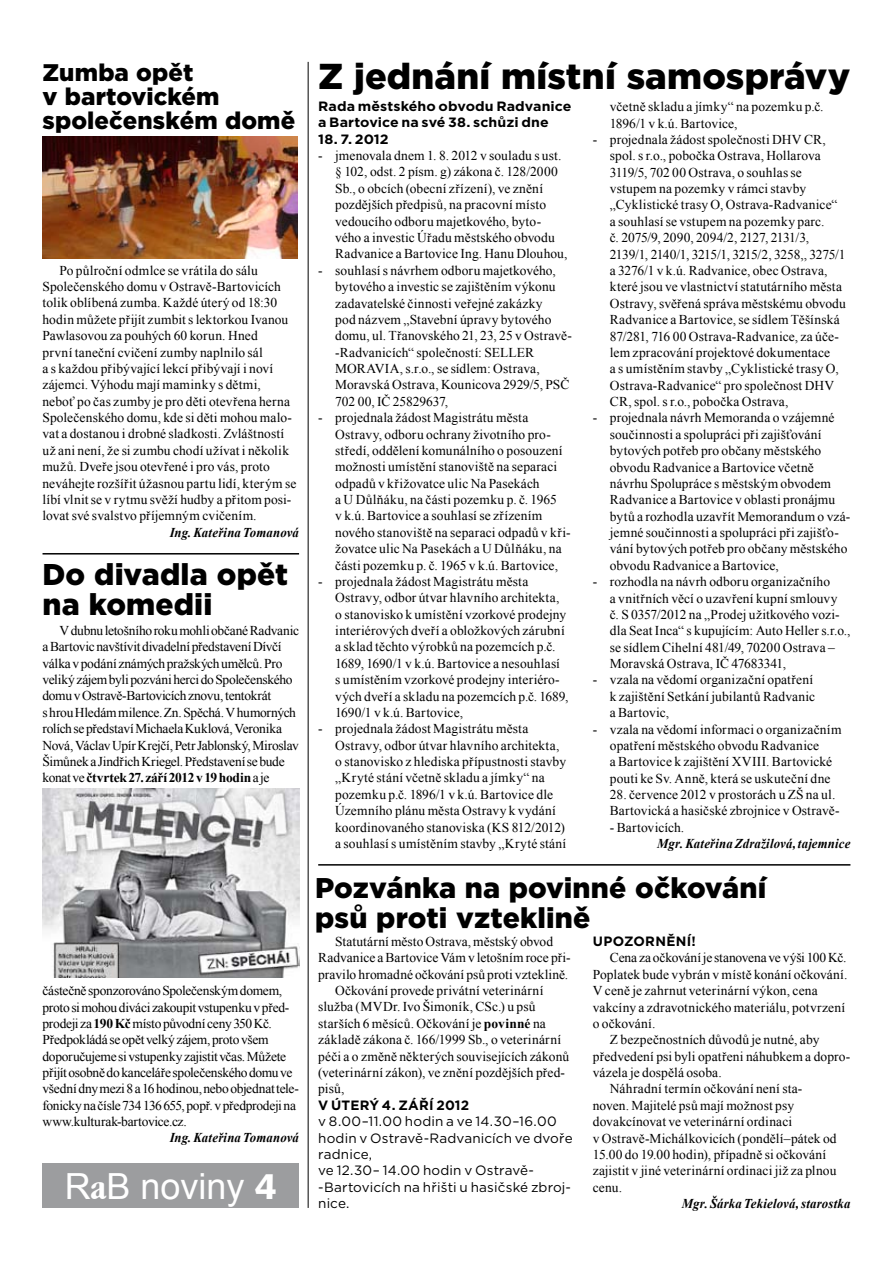
<style>
.page{position:relative;width:893px;height:1263px;background:#fff}
.page>*{position:absolute;margin:0;border:0;box-sizing:border-box;transform-origin:0 0}
.t1{font:900 36px "Gotham";letter-spacing:.005em;color:#000}
.t2{font:36px "Arial";color:#fff}
.t3{font:900 30px/30px "Gotham";letter-spacing:.005em;color:#000}
.t4{font:900 28.5px/30px "Gotham";color:#000}
.t5{font:900 24px/24px "Gotham";color:#000}
.t6{font:13.5px/16.4px "Times New Roman";letter-spacing:.005em;color:#000}
.t7{font:13.5px/16.4px "Times New Roman";letter-spacing:-.02em;color:#000}
.t8{font:13.5px/16.4px "Gotham";letter-spacing:.01em;color:#000}
.t9{font:italic 700 13.5px "Times New Roman";letter-spacing:.01em;color:#000;scale:.95 1}
.t10{font:700 13.5px/16.4px "Gotham";letter-spacing:.005em;color:#000;scale:1.05 1}
.t11{font:13.5px "Times New Roman";letter-spacing:-.015em;color:#000}
.t12{font:700 13.5px "Gotham";letter-spacing:.005em;color:#000}
.s1{font-weight:700}
.s2{font-family:"Garmd ITC Bk Cn BTCE Bold Condensed"}
.s3{font-family:"Humanst 531 Blk BTCE Black"}
</style>
<div class="page">
<div style="left:43px;top:1163px;width:256px;height:45px;background:#9c9d9f"></div>
<hr style="left:318px;top:864px;width:532px;height:2px;background:#000">
<img style="left:43px;top:136px;width:255px;height:122px">
<img style="left:43px;top:788px;width:256px;height:189px">
<hr style="left:43px;top:553px;width:256px;height:1px;background:#000">
<hr style="left:308px;top:62px;width:1px;height:1146px;background:#000">
<h3 class="t5" style="left:43px;top:60px;width:254px">Zumba opět<br>v bartovickém společenském domě</h3>
<p class="t6" style="left:43px;top:262px;width:255px;text-indent:17px">Po půlroční odmlce se vrátila do sálu Společenského domu v Ostravě-Bartovicích tolik oblíbená zumba. Každé úterý od 18:30 hodin můžete přijít zumbit s lektorkou Ivanou Pawlasovou za pouhých 60 korun. Hned<br>první taneční cvičení zumby naplnilo sál<br>a s každou přibývající lekcí přibývají i noví zájemci. Výhodu mají maminky s dětmi, neboť po čas zumby je pro děti otevřena herna Společenského domu, kde si děti mohou malo&shy;vat a dostanou i drobné sladkosti. Zvláštností už ani není, že si zumbu chodí užívat i několik mužů. Dveře jsou otevřené i pro vás, proto neváhejte rozšířit úžasnou partu lidí, kterým se líbí vlnit se v rytmu svěží hudby a přitom posi&shy;lovat své svalstvo příjemným cvičením.</p>
<p class="t9" style="left:170px;top:523px;width:138px">Ing.Kateřina Tomanová</p>
<h2 class="t3" style="left:43px;top:559px;width:247px">Do divadla opět na komedii</h2>
<p class="t7" style="left:42px;top:622px;width:258px;text-indent:17px">Vdubnu letošního roku mohli občané Radvanic aBartovic navštívit divadelní představení Dívčí válka vpodání známých pražských umělců. Pro veliký zájem byli pozváni herci do Společenského domu vOstravě-Bartovicích znovu, tentokrát shrou Hledám milence. Zn. Spěchá. Vhumorných rolích se představí Michaela Kuklová, Veronika Nová, Václav Upír Krejčí, Petr Jablonský, Miroslav Šimůnek a Jindřich Kriegel. Představení se bude konat ve <span class="s1">čtvrtek 27. září2012 v19 hodin</span> a je</p>
<p class="t7" style="left:42px;top:982px;width:258px">částečně sponzorováno Společenským domem, proto si mohou diváci zakoupit vstupenku vpřed&shy;prodeji za <span class="s1">190 Kč</span> místo původní ceny 350 Kč.<br>Předpokládá se opět velký zájem, proto všem doporučujeme si vstupenky zajistit včas. Můžete přijít osobně do kanceláře společenského domu ve všední dny mezi 8 a16 hodinou, nebo objednat tele&shy;fonicky na čísle 734 136 655, popř. vpředprodeji na www.kulturak-bartovice.cz.</p>
<p class="t9" style="left:170px;top:1128px;width:138px">Ing.Kateřina Tomanová</p>
<h1 class="t2" style="left:65px;top:1163px;width:214px">R<span class="s2">a</span>B noviny <span class="s3">4</span></h1>
<h1 class="t1" style="left:318px;top:52px;width:534px">Z jednání místní samosprávy</h1>
<p class="t10" style="left:318px;top:98px;width:243px">Rada městského obvodu Radvanice a Bartovice na své 38. schůzi dne</p>
<p class="t10" style="left:318px;top:131px;width:69px">18. 7. 2012</p>
<p class="t6" style="left:335px;top:147px;width:234px;text-indent:-17px">- jmenovala dnem 1. 8. 2012 v souladu s ust. § 102, odst. 2 písm. g) zákona č. 128/2000<br>Sb., o obcích (obecní zřízení), ve znění pozdějších předpisů, na pracovní místo vedoucího odboru majetkového, byto&shy;vého a investic Úřadu městského obvodu Radvanice a Bartovice Ing. Hanu Dlouhou,</p>
<p class="t6" style="left:335px;top:262px;width:238px;text-indent:-17px">- souhlasí s návrhem odboru majetkového, bytového a investic se zajištěním výkonu zadavatelské činnosti veřejné zakázky<br>pod názvem „Stavební úpravy bytového domu, ul. Třanovského 21, 23, 25 v Ostravě--Radvanicích“ společností: SELLER MORAVIA, s.r.o., se sídlem: Ostrava, Moravská Ostrava, Kounicova 2929/5, PSČ 702 00, IČ 25829637,</p>
<p class="t6" style="left:335px;top:409px;width:237px;text-indent:-17px">- projednala žádost Magistrátu města Ostravy, odboru ochrany životního pro&shy;středí, oddělení komunálního o posouzení možnosti umístění stanoviště na separaci odpadů v křižovatce ulic Na Pasekách<br>a U Důlňáku, na části pozemku p. č. 1965<br>v k.ú. Bartovice a souhlasí se zřízením nového stanoviště na separaci odpadů v kři&shy;žovatce ulic Na Pasekách a U Důlňáku, na části pozemku p. č. 1965 v k.ú. Bartovice,</p>
<p class="t6" style="left:335px;top:573px;width:235px;text-indent:-17px">- projednala žádost Magistrátu města Ostravy, odbor útvar hlavního architekta, o stanovisko k umístění vzorkové prodejny interiérových dveří a obložkových zárubní a sklad těchto výrobků na pozemcích p.č.<br>1689, 1690/1 v k.ú. Bartovice a nesouhlasí s umístěním vzorkové prodejny interiéro&shy;vých dveří a skladu na pozemcích p.č. 1689, 1690/1 v k.ú. Bartovice,</p>
<p class="t6" style="left:335px;top:720px;width:233px;text-indent:-17px">- projednala žádost Magistrátu města Ostravy, odbor útvar hlavního architekta, o stanovisko z hlediska přípustnosti stavby „Kryté stání včetně skladu a jímky“ na pozemku p.č. 1896/1 v k.ú. Bartovice dle Územního plánu města Ostravy k vydání koordinovaného stanoviska (KS 812/2012) a souhlasí s umístěním stavby „Kryté stání</p>
<p class="t6" style="left:610px;top:98px;width:215px">včetně skladu a jímky“ na pozemku p.č.<br>1896/1 v k.ú. Bartovice,</p>
<p class="t6" style="left:610px;top:131px;width:238px;text-indent:-17px">- projednala žádost společnosti DHV CR, spol. s r.o., pobočka Ostrava, Hollarova 3119/5, 702 00 Ostrava, o souhlas se vstupem na pozemky v rámci stavby „Cyklistické trasy O, Ostrava-Radvanice“ a souhlasí se vstupem na pozemky parc.<br>č. 2075/9, 2090, 2094/2, 2127, 2131/3, 2139/1, 2140/1, 3215/1, 3215/2, 3258,, 3275/1 a 3276/1 v k.ú. Radvanice, obec Ostrava, které jsou ve vlastnictví statutárního města Ostravy, svěřená správa městskému obvodu Radvanice a Bartovice, se sídlem Těšínská 87/281, 716 00 Ostrava-Radvanice, za úče&shy;lem zpracování projektové dokumentace<br>a s umístěním stavby „Cyklistické trasy O, Ostrava-Radvanice“ pro společnost DHV CR, spol. s r.o., pobočka Ostrava,</p>
<p class="t6" style="left:610px;top:409px;width:242px;text-indent:-17px">- projednala návrh Memoranda o vzájemné součinnosti a spolupráci při zajišťování bytových potřeb pro občany městského obvodu Radvanice a Bartovice včetně návrhu Spolupráce s městským obvodem Radvanice a Bartovice v oblasti pronájmu bytů a rozhodla uzavřít Memorandum o vzá&shy;jemné součinnosti a spolupráci při zajišťo&shy;vání bytových potřeb pro občany městského obvodu Radvanice a Bartovice,</p>
<p class="t6" style="left:610px;top:573px;width:242px;text-indent:-17px">- rozhodla na návrh odboru organizačního<br>a vnitřních věcí o uzavření kupní smlouvy<br>č. S 0357/2012 na „Prodej užitkového vozi&shy;dla Seat Inca“ s kupujícím: Auto Heller s.r.o., se sídlem Cihelní 481/49, 70200 Ostrava – Moravská Ostrava, IČ 47683341,</p>
<p class="t6" style="left:610px;top:671px;width:207px;text-indent:-17px">- vzala na vědomí organizační opatření k zajištění Setkání jubilantů Radvanic a Bartovic,</p>
<p class="t6" style="left:593px;top:721px;width:250px;text-align:center">- vzala na vědomí informaci o organizačním opatření městského obvodu Radvanice<br>a Bartovice k zajištění XVIII. Bartovické pouti ke Sv. Anně, která se uskuteční dne</p>
<p class="t6" style="left:610px;top:786px;width:231px">28. července 2012 v prostorách u ZŠ na ul.<br>Bartovická a hasičské zbrojnice v Ostravě-</p>
<p class="t6" style="left:610px;top:819px;width:76px">- Bartovicích.</p>
<p class="t9" style="left:657px;top:834px;width:205px">Mgr.Kateřina Zdražilová, tajemnice</p>
<h3 class="t4" style="left:315px;top:872px;width:453px">Pozvánka na povinné očkování psů proti vzteklině</h3>
<p class="t12" style="left:593px;top:932px;width:22px">Upozor</p>
<p class="t12" style="left:655px;top:932px;width:42px">nění!</p>
<p class="t11" style="left:610px;top:949px;width:238px">Cena za očkování je stanovena ve výši 100 Kč.</p>
<p class="t6" style="left:593px;top:966px;width:256px">Poplatek bude vybrán v místě konání očkování.</p>
<p class="t6" style="left:593px;top:982px;width:226px">V ceně je zahrnut veterinární výkon, cena</p>
<p class="t6" style="left:593px;top:999px;width:254px">vakcíny a zdravotnického materiálu, potvrzení</p>
<p class="t6" style="left:593px;top:1015px;width:64px">o očkování.</p>
<p class="t6" style="left:610px;top:1031px;width:211px">Z bezpečnostních důvodů je nutné, aby</p>
<p class="t6" style="left:593px;top:1048px;width:259px">předvedení psi byli opatřeni náhubkem a dopro-</p>
<p class="t6" style="left:593px;top:1064px;width:130px">vázela je dospělá osoba.</p>
<p class="t6" style="left:610px;top:1080px;width:194px">Náhradní termín očkování není sta-</p>
<p class="t6" style="left:593px;top:1097px;width:203px">noven. Majitelé psů mají možnost psy</p>
<p class="t6" style="left:593px;top:1113px;width:201px">dovakcínovat ve veterinární ordinaci</p>
<p class="t6" style="left:593px;top:1130px;width:245px">v Ostravě-Michálkovicích (pondělí–pátek od</p>
<p class="t6" style="left:593px;top:1146px;width:235px">15.00 do 19.00 hodin), případně si očkování</p>
<p class="t6" style="left:593px;top:1162px;width:245px">zajistit v jiné veterinární ordinaci již za plnou</p>
<p class="t6" style="left:593px;top:1179px;width:31px">cenu.</p>
<p class="t9" style="left:682px;top:1194px;width:179px">Mgr. Šárka Tekielová, starostka</p>
<p class="t6" style="left:335px;top:933px;width:219px">Statutární město Ostrava, městský obvod</p>
<p class="t6" style="left:318px;top:949px;width:254px">Radvanice aBartovice Vám v letošním roce při-</p>
<p class="t6" style="left:318px;top:966px;width:252px">pravilo hromadné očkování psů proti vzteklině.</p>
<p class="t6" style="left:335px;top:982px;width:210px">Očkování provede privátní veterinární</p>
<p class="t6" style="left:318px;top:998px;width:219px">služba (MVDr. Ivo Šimoník, CSc.) u psů</p>
<p class="t6" style="left:318px;top:1015px;width:229px">starších 6 měsíců. Očkování je <span class="s1">povinné</span> na</p>
<p class="t6" style="left:318px;top:1031px;width:244px">základě zákona č. 166/1999 Sb., o veterinární</p>
<p class="t6" style="left:318px;top:1048px;width:253px">péči a o změně některých souvisejících zákonů</p>
<p class="t6" style="left:318px;top:1064px;width:248px">(veterinární zákon), ve znění pozdějších před-</p>
<p class="t6" style="left:318px;top:1080px;width:28px">pisů,</p>
<p class="t12" style="left:318px;top:1096px;width:152px">V ÚTERÝ 4. ZÁŘÍ 2012</p>
<p class="t8" style="left:318px;top:1113px;width:256px">v 8.00–11.00 hodin a ve 14.30–16.00 hodin v Ostravě-Radvanicích ve dvoře radnice,<br>ve 12.30– 14.00 hodin v Ostravě--Bartovicích na hřišti u hasičské zbroj&shy;nice.</p>
</div>
